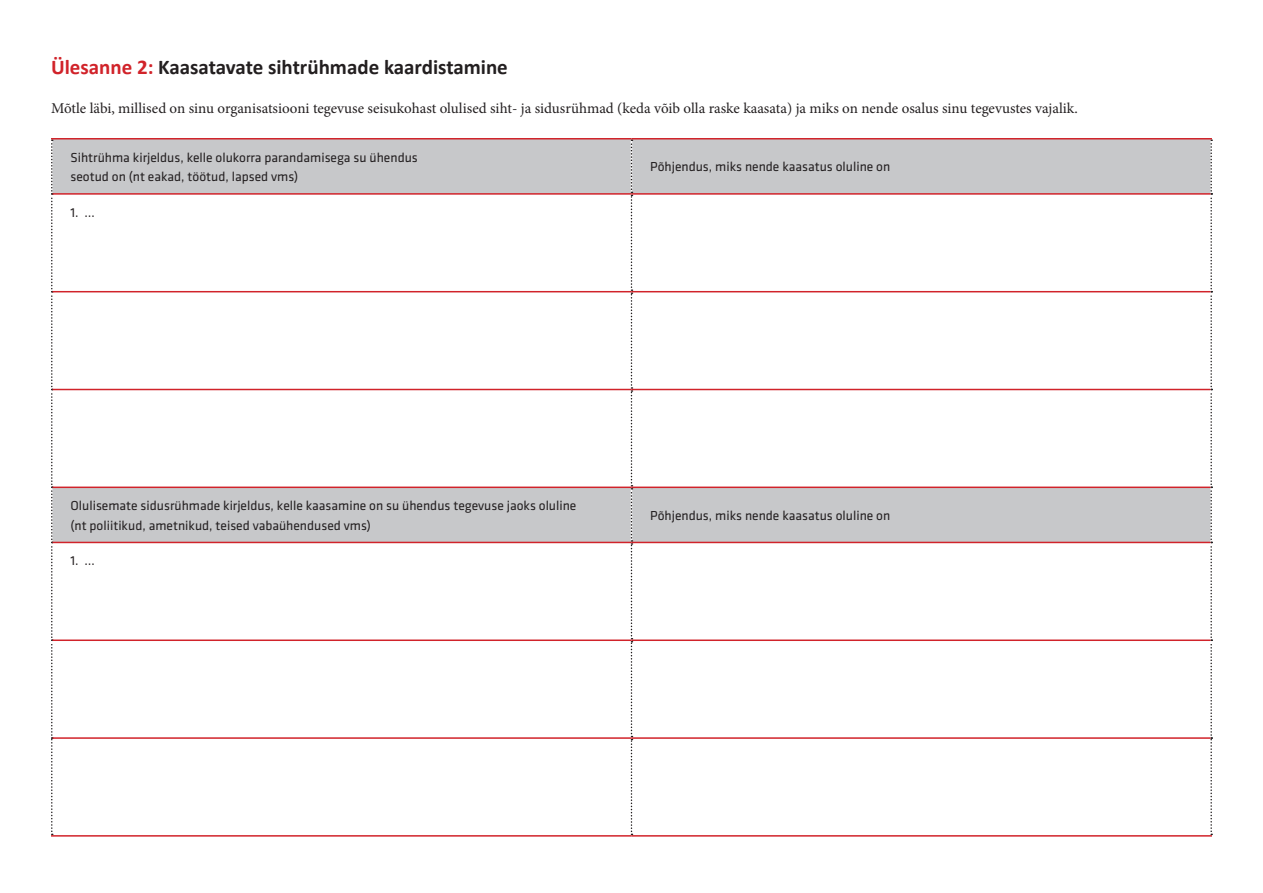
<style>
.page{position:relative;width:1263px;height:893px;background:#fff}
.page>*{position:absolute;margin:0;border:0;box-sizing:border-box;transform-origin:0 0}
.Alapealkiri{font:700 21px "Calibri";color:#231f20}
.Body_esimene{font:15px "Minion Pro";color:#231f20}
.Kastitekst{font:13.5px/19.5px "Klavika QX";color:#231f20}
.s1{color:#d1232a}
</style>
<div class="page">
<svg style="left:53px;top:140px;width:1157px;height:402px"></svg>
<svg style="left:51px;top:140px;width:2px;height:695px"></svg>
<svg style="left:631px;top:140px;width:1px;height:695px"></svg>
<svg style="left:1210px;top:140px;width:2px;height:695px"></svg>
<hr style="left:51px;top:138px;width:580px;height:2px;background:#d1232a">
<hr style="left:631px;top:138px;width:581px;height:2px;background:#d1232a">
<hr style="left:53px;top:193px;width:578px;height:2px;background:#d1232a">
<hr style="left:631px;top:193px;width:579px;height:2px;background:#d1232a">
<hr style="left:53px;top:291px;width:578px;height:1px;background:#d1232a">
<hr style="left:631px;top:291px;width:579px;height:1px;background:#d1232a">
<hr style="left:53px;top:389px;width:578px;height:1px;background:#d1232a">
<hr style="left:631px;top:389px;width:579px;height:1px;background:#d1232a">
<hr style="left:53px;top:487px;width:578px;height:1px;background:#d1232a">
<hr style="left:631px;top:487px;width:579px;height:1px;background:#d1232a">
<hr style="left:53px;top:542px;width:578px;height:1px;background:#d1232a">
<hr style="left:631px;top:542px;width:579px;height:1px;background:#d1232a">
<hr style="left:53px;top:639px;width:578px;height:2px;background:#d1232a">
<hr style="left:631px;top:639px;width:579px;height:2px;background:#d1232a">
<hr style="left:53px;top:737px;width:578px;height:2px;background:#d1232a">
<hr style="left:631px;top:737px;width:579px;height:2px;background:#d1232a">
<hr style="left:51px;top:835px;width:580px;height:2px;background:#d1232a">
<hr style="left:631px;top:835px;width:581px;height:2px;background:#d1232a">
<p class="Alapealkiri" style="left:51px;top:54px;width:458px"><span class="s1">Ülesanne 2:</span> Kaasatavate sihtrühmade kaardistamine</p>
<p class="Body_esimene" style="left:51px;top:98px;width:1028px">Mõtle läbi, millised on sinu organisatsiooni tegevuse seisukohast olulised siht- ja sidusrühmad (keda võib olla raske kaasata) ja miks on nende osalus sinu tegevustes vajalik.</p>
<p class="Kastitekst" style="left:71px;top:147px;width:349px">Sihtrühma kirjeldus, kelle olukorra parandamisega su ühendus seotud on (nt eakad, töötud, lapsed vms)</p>
<p class="Kastitekst" style="left:650px;top:157px;width:242px">Põhjendus, miks nende kaasatus oluline on</p>
<p class="Kastitekst" style="left:71px;top:202px;width:26px">1. …</p>
<p class="Kastitekst" style="left:71px;top:496px;width:507px">Olulisemate sidusrühmade kirjeldus, kelle kaasamine on su ühendus tegevuse jaoks oluline (nt poliitikud, ametnikud, teised vabaühendused vms)</p>
<p class="Kastitekst" style="left:650px;top:505px;width:242px">Põhjendus, miks nende kaasatus oluline on</p>
<p class="Kastitekst" style="left:71px;top:551px;width:26px">1. …</p>
</div>
